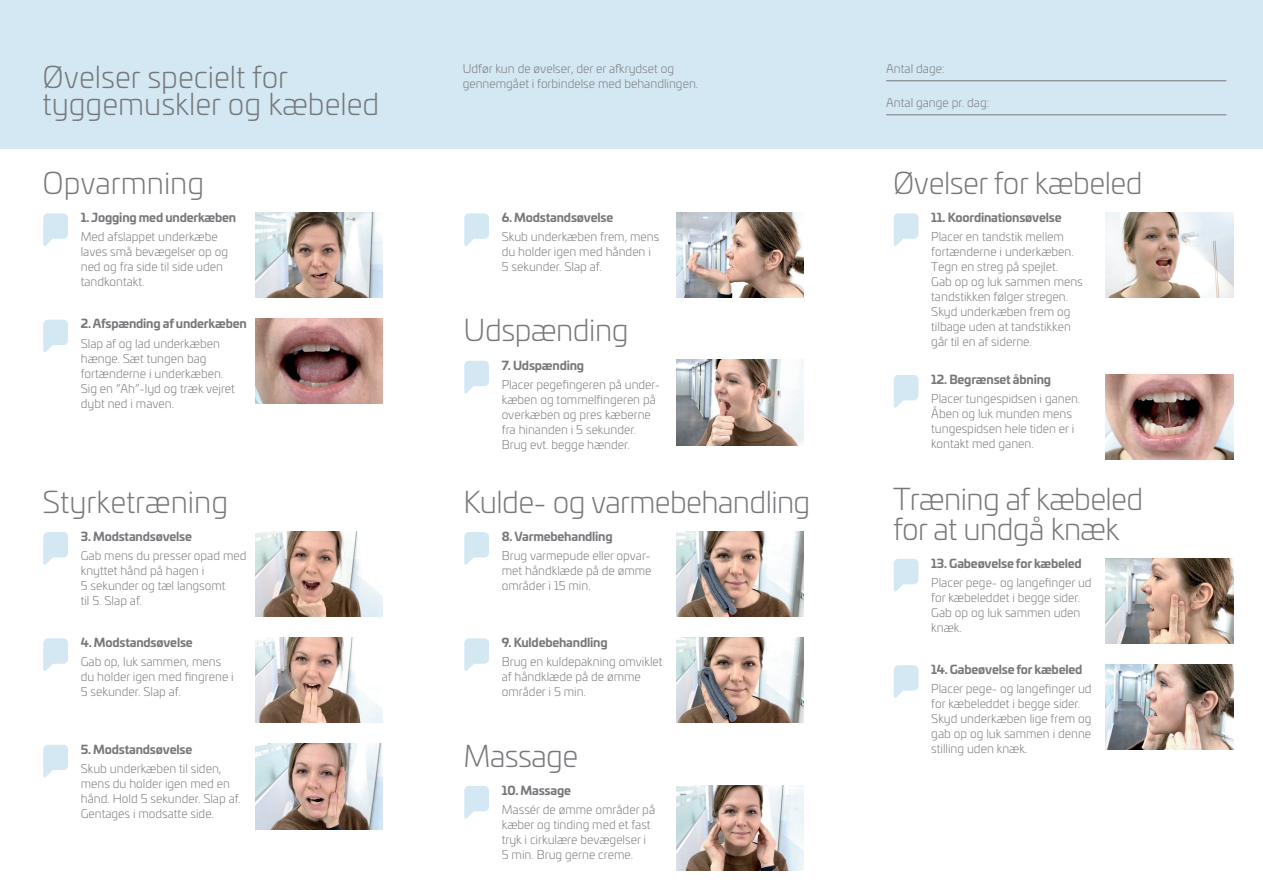
<style>
.page{position:relative;width:1263px;height:893px;background:#fff}
.page>*{position:absolute;margin:0;border:0;box-sizing:border-box;transform-origin:0 0}
.t1{font:300 30px/27px "Univia Pro";letter-spacing:-.015em;color:#76787b}
.t2{font:300 12px/15px "Univia Pro";color:#76787b}
.t3{font:700 12px "Univia Pro";letter-spacing:-.015em;color:#76787b}
</style>
<div class="page">
<div style="left:0;top:0;width:1263px;height:149px;background:#d4e8f3"></div>
<svg style="left:43px;top:213px;width:25px;height:33px"></svg>
<svg style="left:43px;top:532px;width:25px;height:33px"></svg>
<svg style="left:464px;top:361px;width:25px;height:32px"></svg>
<svg style="left:894px;top:213px;width:24px;height:33px"></svg>
<svg style="left:894px;top:375px;width:24px;height:33px"></svg>
<svg style="left:464px;top:532px;width:25px;height:33px"></svg>
<svg style="left:894px;top:559px;width:24px;height:33px"></svg>
<svg style="left:894px;top:665px;width:24px;height:33px"></svg>
<svg style="left:464px;top:786px;width:25px;height:33px"></svg>
<svg style="left:464px;top:638px;width:25px;height:33px"></svg>
<svg style="left:464px;top:213px;width:25px;height:33px"></svg>
<svg style="left:43px;top:320px;width:25px;height:32px"></svg>
<svg style="left:43px;top:638px;width:25px;height:33px"></svg>
<svg style="left:43px;top:745px;width:25px;height:32px"></svg>
<hr style="left:886px;top:81px;width:340px;height:1px;background:#76787b">
<hr style="left:886px;top:115px;width:340px;height:1px;background:#76787b">
<img style="left:255px;top:213px;width:128px;height:85px">
<img style="left:255px;top:531px;width:128px;height:85px">
<img style="left:676px;top:360px;width:128px;height:85px">
<img style="left:1106px;top:213px;width:127px;height:85px">
<img style="left:1106px;top:374px;width:127px;height:85px">
<img style="left:676px;top:531px;width:128px;height:85px">
<img style="left:676px;top:638px;width:128px;height:85px">
<img style="left:1106px;top:558px;width:127px;height:85px">
<img style="left:1106px;top:664px;width:127px;height:85px">
<img style="left:676px;top:785px;width:128px;height:85px">
<img style="left:676px;top:213px;width:128px;height:85px">
<img style="left:255px;top:319px;width:128px;height:85px">
<img style="left:255px;top:638px;width:128px;height:85px">
<img style="left:255px;top:744px;width:128px;height:85px">
<h1 class="t1" style="left:43px;top:62px;width:338px">Øvelser specielt for tyggemuskler og kæbeled</h1>
<h1 class="t1" style="left:43px;top:168px;width:163px">Opvarmning</h1>
<p class="t3" style="left:81px;top:208px;width:157px">1. Jogging med underkæben</p>
<p class="t2" style="left:81px;top:229px;width:149px">Med afslappet underkæbe laves små bevægelser op og ned og fra side til side uden tandkontakt.</p>
<p class="t3" style="left:81px;top:314px;width:167px">2. Afspænding af underkæben</p>
<p class="t2" style="left:81px;top:335px;width:156px">Slap af og lad underkæben hænge. Sæt tungen bag fortænderne i underkæben.<br>Sig en ”Ah”-lyd og træk vejret dybt ned i maven.</p>
<h1 class="t1" style="left:43px;top:487px;width:187px">Styrketræning</h1>
<p class="t3" style="left:81px;top:527px;width:113px">3. Modstandsøvelse</p>
<p class="t2" style="left:81px;top:548px;width:167px">Gab mens du presser opad med knyttet hånd på hagen i<br>5 sekunder og tæl langsomt<br>til 5. Slap af.</p>
<p class="t3" style="left:81px;top:633px;width:114px">4. Modstandsøvelse</p>
<p class="t2" style="left:81px;top:654px;width:154px">Gab op, luk sammen, mens du holder igen med fingrene i<br>5 sekunder. Slap af.</p>
<p class="t3" style="left:81px;top:739px;width:113px">5. Modstandsøvelse</p>
<p class="t2" style="left:81px;top:760px;width:161px">Skub underkæben til siden, mens du holder igen med en hånd. Hold 5 sekunder. Slap af.<br>Gentages i modsatte side.</p>
<p class="t2" style="left:463px;top:61px;width:237px">Udfør kun de øvelser, der er afkrydset og gennemgået i forbindelse med behandlingen.</p>
<p class="t3" style="left:502px;top:208px;width:113px">6. Modstandsøvelse</p>
<p class="t2" style="left:502px;top:229px;width:159px">Skub underkæben frem, mens du holder igen med hånden i<br>5 sekunder. Slap af.</p>
<h1 class="t1" style="left:463px;top:316px;width:167px">Udspænding</h1>
<p class="t3" style="left:502px;top:355px;width:84px">7. Udspænding</p>
<p class="t2" style="left:502px;top:376px;width:160px">Placer pegefingeren på under&shy;kæben og tommelfingeren på overkæben og pres kæberne fra hinanden i 5 sekunder.<br>Brug evt. begge hænder.</p>
<p class="t2" style="left:886px;top:61px;width:60px">Antal dage:</p>
<p class="t2" style="left:886px;top:95px;width:105px">Antal gange pr. dag:</p>
<h1 class="t1" style="left:893px;top:168px;width:251px">Øvelser for kæbeled</h1>
<p class="t3" style="left:931px;top:208px;width:132px">11. Koordinationsøvelse</p>
<p class="t2" style="left:931px;top:229px;width:153px">Placer en tandstik mellem fortænderne i underkæben.<br>Tegn en streg på spejlet.<br>Gab op og luk sammen mens tandstikken følger stregen.<br>Skyd underkæben frem og tilbage uden at tandstikken går til en af siderne.</p>
<p class="t3" style="left:931px;top:370px;width:121px">12. Begrænset åbning</p>
<p class="t2" style="left:931px;top:391px;width:151px">Placer tungespidsen i ganen.<br>Åben og luk munden mens tungespidsen hele tiden er i kontakt med ganen.</p>
<h1 class="t1" style="left:463px;top:487px;width:348px">Kulde- og varmebehandling</h1>
<h1 class="t1" style="left:893px;top:483px;width:252px;line-height:30px">Træning af kæbeled for at undgå knæk</h1>
<p class="t3" style="left:502px;top:527px;width:112px">8. Varmebehandling</p>
<p class="t2" style="left:502px;top:548px;width:151px;text-align:justify">Brug varmepude eller opvar&shy;met håndklæde på de ømme områder i 15 min.</p>
<p class="t3" style="left:931px;top:554px;width:152px">13. Gabeøvelse for kæbeled</p>
<p class="t2" style="left:931px;top:574px;width:162px">Placer pege- og langefinger ud for kæbeleddet i begge sider.<br>Gab op og luk sammen uden knæk.</p>
<p class="t3" style="left:931px;top:660px;width:153px">14. Gabeøvelse for kæbeled</p>
<p class="t2" style="left:931px;top:681px;width:162px">Placer pege- og langefinger ud for kæbeleddet i begge sider.<br>Skyd underkæben lige frem og gab op og luk sammen i denne stilling uden knæk.</p>
<p class="t3" style="left:502px;top:633px;width:107px">9. Kuldebehandling</p>
<p class="t2" style="left:502px;top:654px;width:162px">Brug en kuldepakning omviklet af håndklæde på de ømme områder i 5 min.</p>
<h1 class="t1" style="left:463px;top:741px;width:116px">Massage</h1>
<p class="t3" style="left:502px;top:781px;width:71px">10. Massage</p>
<p class="t2" style="left:502px;top:802px;width:155px">Massér de ømme områder på kæber og tinding med et fast tryk i cirkulære bevægelser i<br>5 min. Brug gerne creme.</p>
</div>
